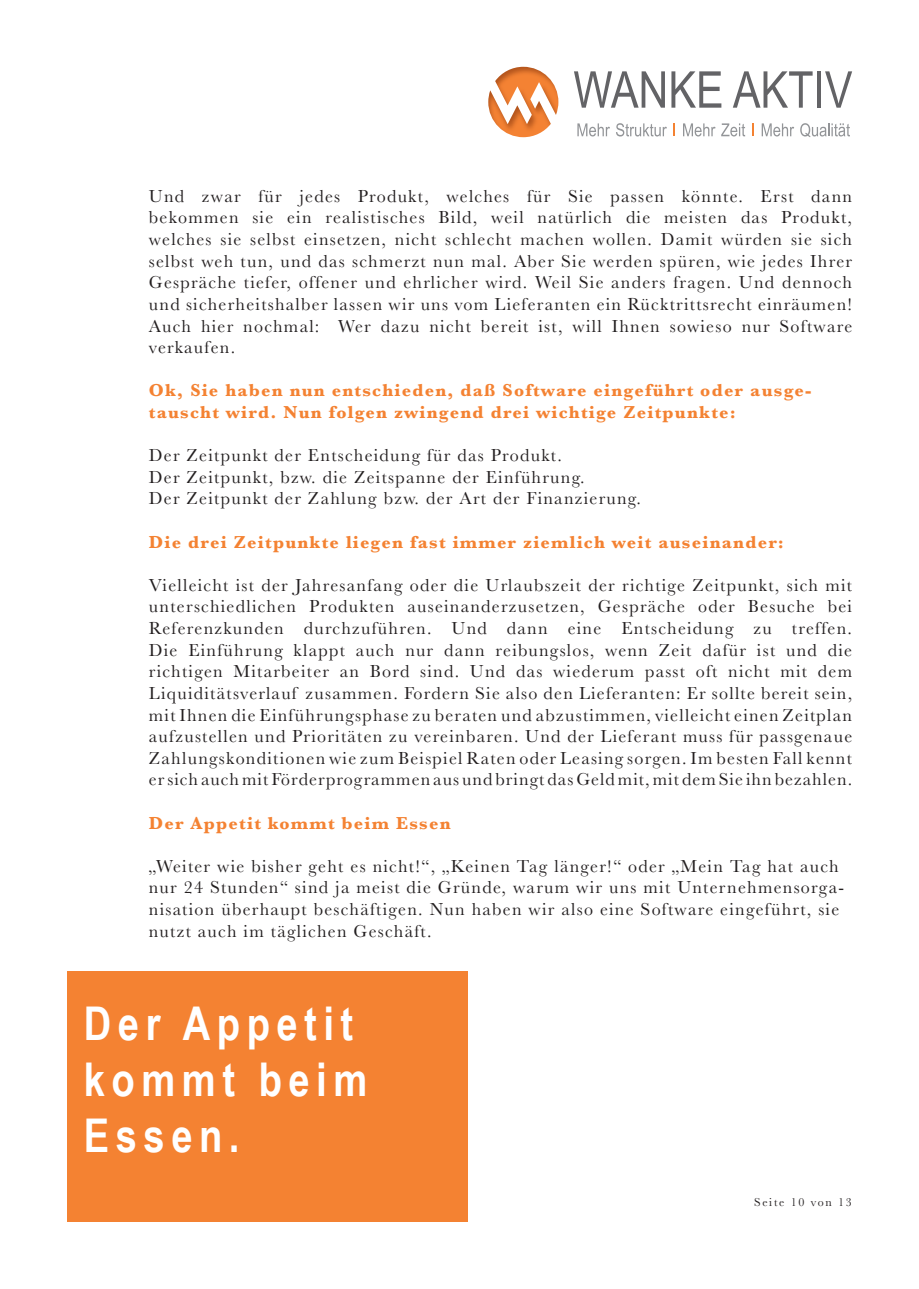
<style>
.page{position:relative;width:919px;height:1289px;background:#fff}
.page>*{position:absolute;margin:0;border:0;box-sizing:border-box;transform-origin:0 0}
.t1{font:700 46.5px "Arial Narrow";letter-spacing:.14em;color:#fff}
.t2{font:18px/21.6px "Baskerville";letter-spacing:.07em;color:#231f20}
.t3{font:700 18px/21.6px "Baskerville";letter-spacing:.07em;color:#f48232}
.t4{font:12px "Baskerville";letter-spacing:.14em;color:#231f20}
</style>
<div class="page">
<div style="left:67px;top:971px;width:400px;height:251px;background:#f48232"></div>
<svg style="left:574px;top:71px;width:91px;height:37px"></svg>
<svg style="left:671px;top:71px;width:50px;height:37px"></svg>
<svg style="left:733px;top:71px;width:79px;height:37px"></svg>
<hr style="left:817px;top:71px;width:4px;height:37px;background:#636366">
<svg style="left:825px;top:71px;width:27px;height:37px"></svg>
<img style="left:488px;top:67px;width:70px;height:70px">
<svg style="left:577px;top:123px;width:33px;height:13px"></svg>
<svg style="left:616px;top:123px;width:50px;height:13px"></svg>
<svg style="left:673px;top:123px;width:2px;height:13px"></svg>
<svg style="left:683px;top:123px;width:32px;height:13px"></svg>
<svg style="left:721px;top:123px;width:24px;height:13px"></svg>
<svg style="left:752px;top:123px;width:1px;height:13px"></svg>
<svg style="left:761px;top:123px;width:33px;height:13px"></svg>
<svg style="left:800px;top:123px;width:50px;height:14px"></svg>
<p class="t2" style="left:149px;top:185px;width:704px">Und zwar für jedes Produkt, welches für Sie passen könnte. Erst dann</p>
<p class="t2" style="left:149px;top:207px;width:704px">bekommen sie ein realistisches Bild, weil natürlich die meisten das Produkt,</p>
<p class="t2" style="left:149px;top:229px;width:704px">welches sie selbst einsetzen, nicht schlecht machen wollen. Damit würden sie sich selbst weh tun, und das schmerzt nun mal. Aber Sie werden spüren, wie jedes Ihrer</p>
<p class="t2" style="left:149px;top:272px;width:704px">Gespräche tiefer, offener und ehrlicher wird. Weil Sie anders fragen. Und dennoch und sicherheitshalber lassen wir uns vom Lieferanten ein Rücktrittsrecht einräumen!</p>
<p class="t2" style="left:149px;top:315px;width:704px">Auch hier nochmal: Wer dazu nicht bereit ist, will Ihnen sowieso nur Software</p>
<p class="t2" style="left:149px;top:337px;width:88px">verkaufen.</p>
<p class="t3" style="left:149px;top:380px;width:664px">Ok, Sie haben nun entschieden, daß Software eingeführt oder ausge&shy;tauscht wird. Nun folgen zwingend drei wichtige Zeitpunkte:</p>
<p class="t2" style="left:149px;top:445px;width:414px">Der Zeitpunkt der Entscheidung für das Produkt.</p>
<p class="t2" style="left:149px;top:466px;width:437px">Der Zeitpunkt, bzw. die Zeitspanne der Einführung.</p>
<p class="t2" style="left:149px;top:488px;width:493px">Der Zeitpunkt der Zahlung bzw. der Art der Finanzierung.</p>
<p class="t3" style="left:149px;top:531px;width:636px">Die drei Zeitpunkte liegen fast immer ziemlich weit auseinander:</p>
<p class="t2" style="left:149px;top:574px;width:704px">Vielleicht ist der Jahresanfang oder die Urlaubszeit der richtige Zeitpunkt, sich mit unterschiedlichen Produkten auseinanderzusetzen, Gespräche oder Besuche bei</p>
<p class="t2" style="left:149px;top:617px;width:704px">Referenzkunden durchzuführen. Und dann eine Entscheidung zu treffen.</p>
<p class="t2" style="left:149px;top:639px;width:704px">Die Einführung klappt auch nur dann reibungslos, wenn Zeit dafür ist und die</p>
<p class="t2" style="left:149px;top:661px;width:704px">richtigen Mitarbeiter an Bord sind. Und das wiederum passt oft nicht mit dem</p>
<p class="t2" style="left:149px;top:682px;width:704px;text-align:justify">Liquiditätsverlauf zusammen. Fordern Sie also den Lieferanten: Er sollte bereit sein, mit Ihnen die Einführungsphase zu beraten und abzustimmen, vielleicht einen Zeitplan aufzustellen und Prioritäten zu vereinbaren. Und der Lieferant muss für passgenaue</p>
<p class="t2" style="left:149px;top:747px;width:704px">Zahlungskonditionen wie zum Beispiel Raten oder Leasing sorgen. Im besten Fall kennt er sich auch mit Förderprogrammen aus und bringt das Geld mit, mit dem Sie ihn bezahlen.</p>
<p class="t3" style="left:149px;top:812px;width:303px">Der Appetit kommt beim Essen</p>
<p class="t2" style="left:149px;top:855px;width:696px">„Weiter wie bisher geht es nicht!“, „Keinen Tag länger!“ oder „Mein Tag hat auch nur 24 Stunden“ sind ja meist die Gründe, warum wir uns mit Unternehmensorga&shy;nisation überhaupt beschäftigen. Nun haben wir also eine Software eingeführt, sie nutzt auch im täglichen Geschäft.</p>
<p class="t1" style="left:84px;top:988px;width:271px">Der Appetit</p>
<p class="t1" style="left:84px;top:1044px;width:285px">kommt beim</p>
<p class="t1" style="left:84px;top:1100px;width:157px">Essen.</p>
<p class="t4" style="left:754px;top:1194px;width:99px">Seite 10 von 13</p>
</div>
